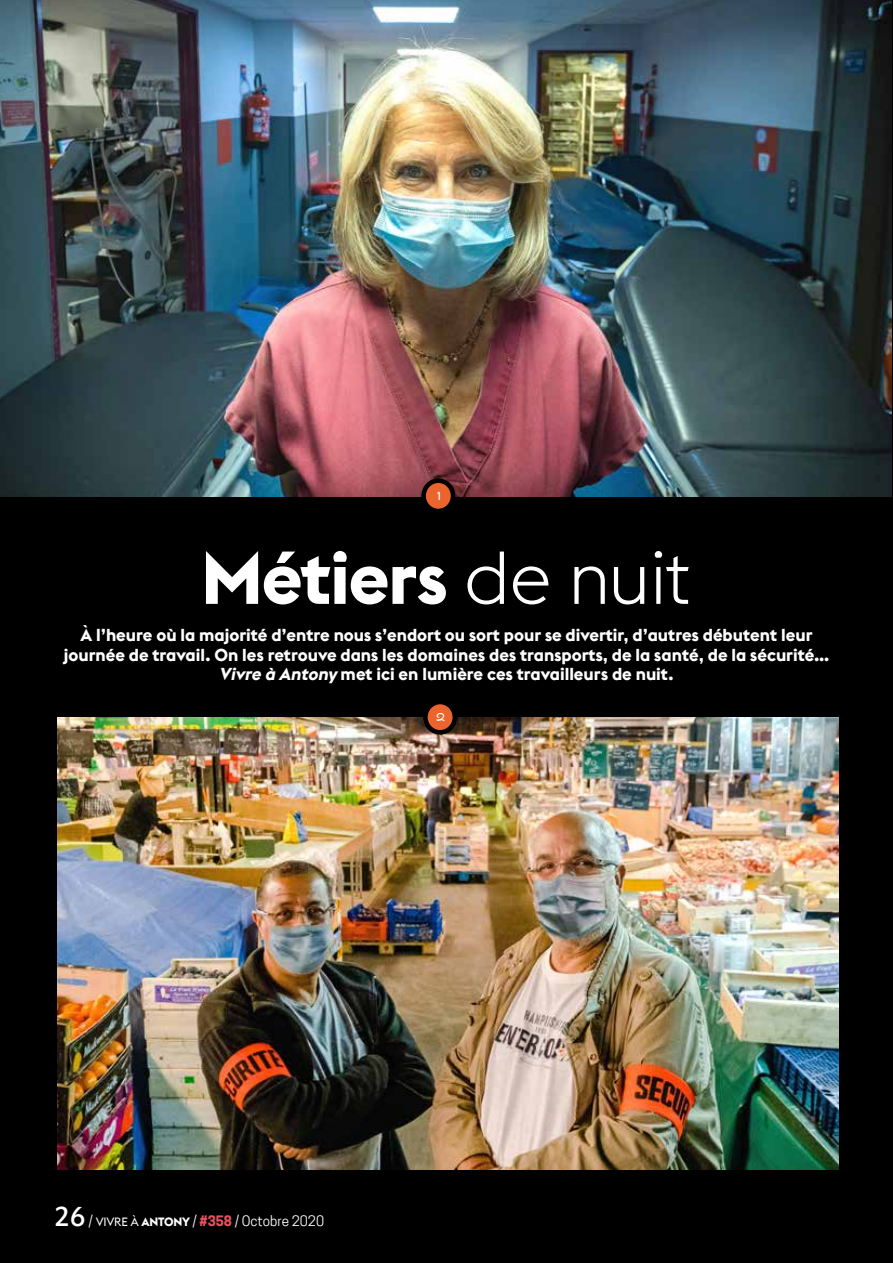
<style>
.page{position:relative;width:893px;height:1263px;background:#000}
.page>*{position:absolute;margin:0;border:0;box-sizing:border-box;transform-origin:0 0}
.t1{font:700 73.65px "Euclid Flex";letter-spacing:-.02em;color:#fff}
.t2{font:700 17.25px/19.5px "Euclid Flex";color:#fff;text-align:center}
.t3{font:14.7px "Radiometry";color:#fff}
.t4{font:13.5px "Cooper Hewitt";color:#fff}
.s1{font-weight:300}
.s2{font-style:italic}
.s3{font-family:"Objektiv Mk 1";font-weight:500;font-size:25.5px}
.s4{font-family:"Euclid Flex";font-size:12px}
.s5{font-family:"Euclid Flex";font-weight:700;font-size:12px}
.s6{font-weight:700;color:#ea5160}
</style>
<div class="page">
<img style="left:0;top:0;width:891px;height:496px">
<img style="left:58px;top:717px;width:781px;height:452px">
<div style="left:424px;top:481px;width:29px;height:30px;background:#ec642d;border-radius:50%"></div>
<div style="left:421px;top:478px;width:34px;height:35px;border:5px solid #000;border-radius:50%"></div>
<div style="left:425px;top:702px;width:30px;height:30px;background:#ec642d;border-radius:50%"></div>
<div style="left:423px;top:700px;width:34px;height:35px;border:5px solid #000;border-radius:50%"></div>
<p class="t3" style="left:437px;top:489px;width:6px">1</p>
<h1 class="t1" style="left:201px;top:535px;width:492px">Métiers <span class="s1">de nuit</span></h1>
<p class="t2" style="left:64px;top:625px;width:767px">À l’heure où la majorité d’entre nous s’endort ou sort pour se divertir, d’autres débutent leur journée de travail. On les retrouve dans les domaines des transports, de la santé, de la sécurité…<br><span class="s2">VivreàAntony</span>met ici en lumière ces travailleurs de nuit.</p>
<p class="t3" style="left:437px;top:710px;width:10px">2</p>
<p class="t4" style="left:54px;top:1213px;width:272px"><span class="s3">26</span> / <span class="s4">VIVRE À</span> <span class="s5">ANTONY</span> / <span class="s6">#358</span> / Octobre 2020</p>
</div>
